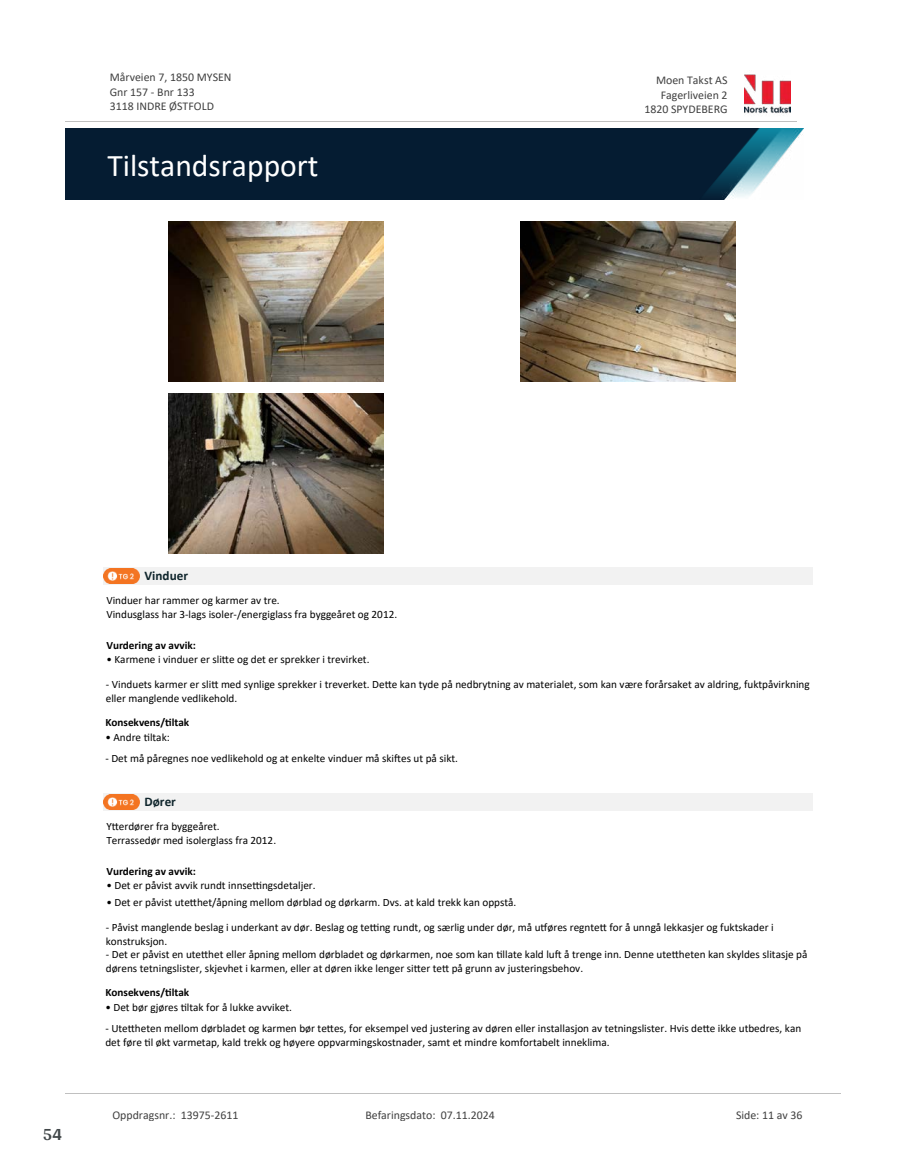
<style>
.page{position:relative;width:915px;height:1172px;background:#fff}
.page>*{position:absolute;margin:0;border:0;box-sizing:border-box;transform-origin:0 0}
.t1{font:31.65px "Calibri";color:#fff}
.t2{font:700 18px "Arya";color:#414749}
.t3{font:700 13.2px "Calibri";color:#0f252c}
.t4{font:11.85px/14.5px "Calibri";color:#404040}
.t5{font:11.25px/13.6px "Calibri";color:#000}
.t6{font:700 11.25px "Calibri";color:#000}
</style>
<div class="page">
<img style="left:169px;top:222px;width:214px;height:160px">
<img style="left:520px;top:222px;width:215px;height:160px">
<img style="left:169px;top:393px;width:214px;height:160px">
<div style="left:104px;top:568px;width:708px;height:17px;background:#f2f2f2"></div>
<svg style="left:107px;top:583px;width:29px;height:1px"></svg>
<img style="left:104px;top:568px;width:35px;height:15px">
<div style="left:104px;top:793px;width:708px;height:17px;background:#f2f2f2"></div>
<svg style="left:107px;top:809px;width:29px;height:1px"></svg>
<img style="left:104px;top:794px;width:35px;height:15px">
<img style="left:744px;top:74px;width:46px;height:40px">
<hr style="left:65px;top:121px;width:731px;height:1px;background:#c0c0c0">
<img style="left:65px;top:129px;width:738px;height:71px">
<hr style="left:65px;top:1093px;width:775px;height:1px;background:#c0c0c0">
<p class="t4" style="left:110px;top:70px;width:123px">Mårveien 7, 1850 MYSEN<br>Gnr 157 - Bnr 133<br>3118 INDRE ØSTFOLD</p>
<p class="t4" style="left:655px;top:73px;width:73px">Moen Takst AS</p>
<p class="t4" style="left:660px;top:87px;width:68px">Fagerliveien 2</p>
<p class="t4" style="left:644px;top:102px;width:85px">1820 SPYDEBERG</p>
<h1 class="t1" style="left:107px;top:143px;width:213px">Tilstandsrapport</h1>
<h2 class="t2" style="left:43px;top:1123px;width:21px">54</h2>
<p class="t3" style="left:144px;top:566px;width:45px">Vinduer</p>
<p class="t5" style="left:106px;top:593px;width:292px">Vinduer har rammer og karmer av tre.<br>Vindusglass har 3-lags isoler-/energiglass fra byggeåret og 2012.</p>
<p class="t6" style="left:106px;top:637px;width:91px">Vurdering av avvik:</p>
<p class="t5" style="left:106px;top:652px;width:264px">• Karmene i vinduer er sli琀琀e og det er sprekker i trevirket.</p>
<p class="t5" style="left:106px;top:677px;width:705px">- Vinduets karmer er sli琀琀 med synlige sprekker i treverket. De琀琀e kan tyde på nedbrytning av materialet, som kan være forårsaket av aldring, fuktpåvirkning eller manglende vedlikehold.</p>
<p class="t6" style="left:105px;top:715px;width:85px">Konsekvens/琀椀ltak</p>
<p class="t5" style="left:105px;top:730px;width:66px">• Andre 琀椀ltak:</p>
<p class="t5" style="left:105px;top:751px;width:354px">- Det må påregnes noe vedlikehold og at enkelte vinduer må ski昀琀es ut på sikt.</p>
<p class="t3" style="left:144px;top:792px;width:33px">Dører</p>
<p class="t5" style="left:106px;top:819px;width:171px">Y琀琀erdører fra byggeåret.<br>Terrassedør med isolerglass fra 2012.</p>
<p class="t6" style="left:106px;top:863px;width:91px">Vurdering av avvik:</p>
<p class="t5" style="left:106px;top:878px;width:211px">• Det er påvist avvik rundt innse琀紀ngsdetaljer.</p>
<p class="t5" style="left:106px;top:895px;width:411px">• Det er påvist ute琀琀het/åpning mellom dørblad og dørkarm. Dvs. at kald trekk kan oppstå.</p>
<p class="t5" style="left:106px;top:920px;width:669px">- Påvist manglende beslag i underkant av dør. Beslag og te琀紀ng rundt, og særlig under dør, må u琀昀øres regnte琀琀 for å unngå lekkasjer og fuktskader i konstruksjon.</p>
<p class="t5" style="left:106px;top:947px;width:702px">- Det er påvist en ute琀琀het eller åpning mellom dørbladet og dørkarmen, noe som kan 琀椀llate kald lu昀琀 å trenge inn. Denne ute琀琀heten kan skyldes slitasje på dørens tetningslister, skjevhet i karmen, eller at døren ikke lenger si琀琀er te琀琀 på grunn av justeringsbehov.</p>
<p class="t6" style="left:105px;top:984px;width:85px">Konsekvens/琀椀ltak</p>
<p class="t5" style="left:105px;top:1000px;width:188px">• Det bør gjøres 琀椀ltak for å lukke avviket.</p>
<p class="t5" style="left:105px;top:1021px;width:697px">- Ute琀琀heten mellom dørbladet og karmen bør te琀琀es, for eksempel ved justering av døren eller installasjon av tetningslister. Hvis de琀琀e ikke utbedres, kan det føre 琀椀l økt varmetap, kald trekk og høyere oppvarmingskostnader, samt et mindre komfortabelt inneklima.</p>
<p class="t4" style="left:112px;top:1107px;width:127px">Oppdragsnr.: 13975-2611</p>
<p class="t4" style="left:365px;top:1107px;width:131px">Befaringsdato: 07.11.2024</p>
<p class="t4" style="left:735px;top:1107px;width:68px">Side: 11 av 36</p>
</div>
